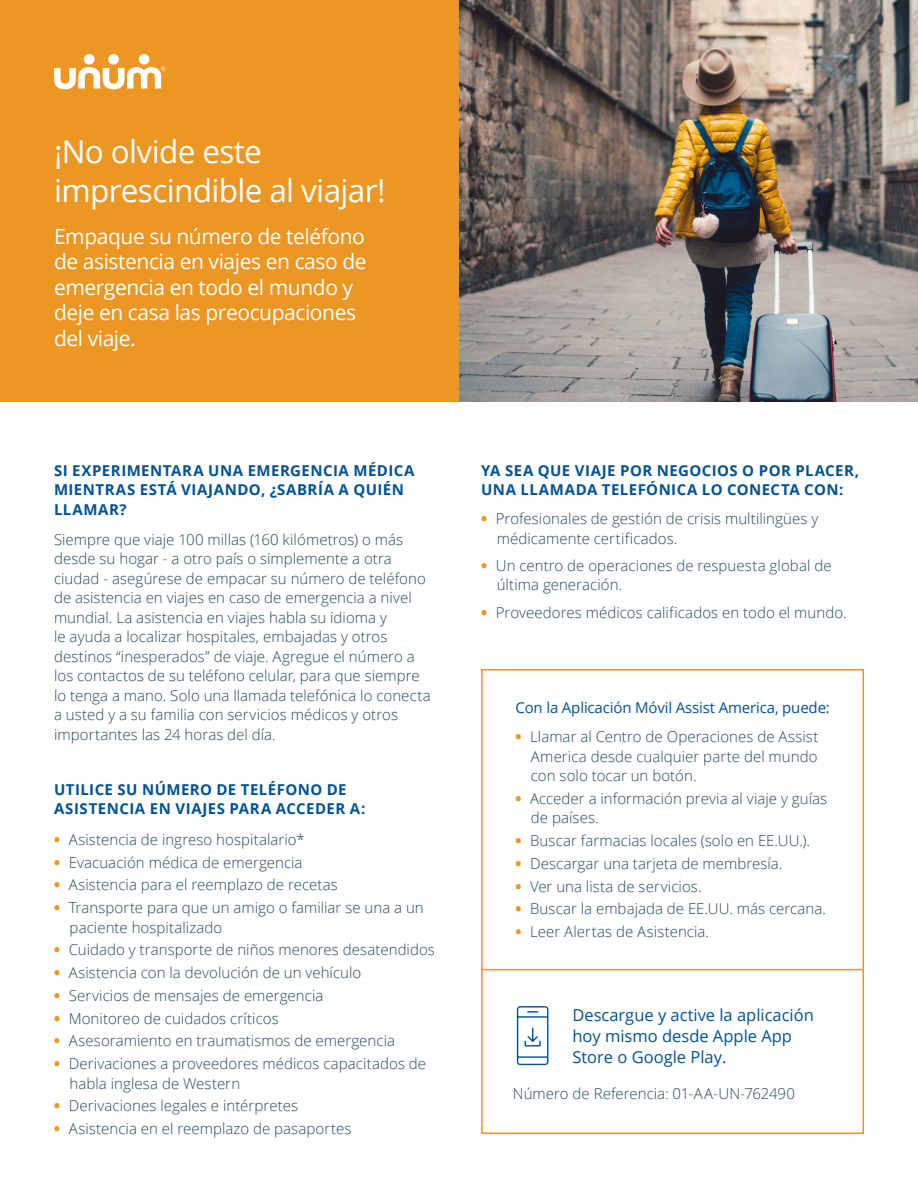
<style>
.page{position:relative;width:918px;height:1188px;background:#fff}
.page>*{position:absolute;margin:0;border:0;box-sizing:border-box;transform-origin:0 0}
.t1{font:31.5px/39px "Open Sans";letter-spacing:-.02em;color:#fff}
.t2{font:21px/25.5px "Open Sans";letter-spacing:-.02em;color:#fff}
.t3{font:16.5px/21px "Open Sans";color:#005294}
.t4{font:300 15px/19.5px "Open Sans";letter-spacing:.005em;color:#24485e}
.t5{font:700 15px/19.5px "Open Sans";letter-spacing:.03em;color:#005294}
.t6{font:15px "Open Sans";letter-spacing:-.01em;color:#005294}
.s1{font-weight:800;color:#ec9623}
</style>
<div class="page">
<div style="left:481px;top:669px;width:383px;height:465px;border:2px solid #ec9623"></div>
<div style="left:0;top:0;width:459px;height:402px;background:#ec9623"></div>
<img style="left:459px;top:0;width:459px;height:402px">
<div style="left:84px;top:54px;width:11px;height:11px;background:#fff;border-radius:50%"></div>
<div style="left:108px;top:54px;width:11px;height:11px;background:#fff;border-radius:50%"></div>
<div style="left:139px;top:54px;width:10px;height:11px;background:#fff;border-radius:50%"></div>
<svg style="left:54px;top:67px;width:111px;height:22px"></svg>
<hr style="left:482px;top:969px;width:380px;height:1px;background:#ec9623">
<svg style="left:516px;top:1006px;width:33px;height:60px"></svg>
<h1 class="t1" style="left:54px;top:131px;width:333px">¡No olvide este imprescindible al viajar!</h1>
<h2 class="t2" style="left:54px;top:223px;width:314px">Empaque su número de teléfono de asistencia en viajes en caso de emergencia en todo el mundo y deje en casa las preocupaciones del viaje.</h2>
<p class="t5" style="left:54px;top:460px;width:362px">SI EXPERIMENTARA UNA EMERGENCIA MÉDICA<br>MIENTRAS ESTÁ VIAJANDO, ¿SABRÍA A QUIÉN<br>LLAMAR?</p>
<p class="t4" style="left:54px;top:529px;width:378px">Siempre que viaje 100 millas (160 kilómetros) o más desde su hogar - a otro país o simplemente a otra ciudad - asegúrese de empacar su número de teléfono de asistencia en viajes en caso de emergencia a nivel mundial. La asistencia en viajes habla su idioma y<br>le ayuda a localizar hospitales, embajadas y otros destinos “inesperados” de viaje. Agregue el número a los contactos de su teléfono celular, para que siempre lo tenga a mano. Solo una llamada telefónica lo conecta a usted y a su familia con servicios médicos y otros importantes las 24 horas del día.</p>
<p class="t5" style="left:54px;top:779px;width:313px">UTILICE SU NÚMERO DE TELÉFONO DE<br>ASISTENCIA EN VIAJES PARA ACCEDER A:</p>
<p class="t4" style="left:54px;top:829px;width:252px"><span class="s1">•</span> Asistencia de ingreso hospitalario*</p>
<p class="t4" style="left:54px;top:852px;width:250px"><span class="s1">•</span> Evacuación médica de emergencia</p>
<p class="t4" style="left:54px;top:875px;width:285px"><span class="s1">•</span> Asistencia para el reemplazo de recetas</p>
<p class="t4" style="left:70px;top:897px;width:356px;text-indent:-16px"><span class="s1">•</span> Transporte para que un amigo o familiar se una a un paciente hospitalizado</p>
<p class="t4" style="left:54px;top:940px;width:382px"><span class="s1">•</span> Cuidado y transporte de niños menores desatendidos</p>
<p class="t4" style="left:54px;top:962px;width:309px"><span class="s1">•</span> Asistencia con la devolución de un vehículo</p>
<p class="t4" style="left:54px;top:985px;width:271px"><span class="s1">•</span> Servicios de mensajes de emergencia</p>
<p class="t4" style="left:54px;top:1008px;width:226px"><span class="s1">•</span> Monitoreo de cuidados críticos</p>
<p class="t4" style="left:54px;top:1031px;width:343px"><span class="s1">•</span> Asesoramiento en traumatismos de emergencia</p>
<p class="t4" style="left:70px;top:1053px;width:358px;text-indent:-16px"><span class="s1">•</span> Derivaciones a proveedores médicos capacitados de habla inglesa de Western</p>
<p class="t4" style="left:54px;top:1096px;width:246px"><span class="s1">•</span> Derivaciones legales e intérpretes</p>
<p class="t4" style="left:54px;top:1118px;width:299px"><span class="s1">•</span> Asistencia en el reemplazo de pasaportes</p>
<p class="t5" style="left:481px;top:460px;width:380px">YA SEA QUE VIAJE POR NEGOCIOS O POR PLACER,<br>UNA LLAMADA TELEFÓNICA LO CONECTA CON:</p>
<p class="t4" style="left:497px;top:509px;width:323px;text-indent:-16px"><span class="s1">•</span> Profesionales de gestión de crisis multilingües y médicamente certificados.</p>
<p class="t4" style="left:497px;top:555px;width:336px;text-indent:-16px"><span class="s1">•</span> Un centro de operaciones de respuesta global de última generación.</p>
<p class="t4" style="left:481px;top:602px;width:367px"><span class="s1">•</span> Proveedores médicos calificados en todo el mundo.</p>
<p class="t6" style="left:515px;top:698px;width:316px">Con la Aplicación Móvil Assist America, puede:</p>
<p class="t4" style="left:531px;top:727px;width:289px;text-align:justify;text-indent:-16px"><span class="s1">•</span> Llamar al Centro de Operaciones de Assist America desde cualquier parte del mundo con solo tocar un botón.</p>
<p class="t4" style="left:531px;top:788px;width:298px;text-indent:-16px"><span class="s1">•</span> Acceder a información previa al viaje y guías de países.</p>
<p class="t4" style="left:515px;top:831px;width:296px"><span class="s1">•</span> Buscar farmacias locales (solo en EE.UU.).</p>
<p class="t4" style="left:515px;top:853px;width:269px"><span class="s1">•</span> Descargar una tarjeta de membresía.</p>
<p class="t4" style="left:515px;top:876px;width:188px"><span class="s1">•</span> Ver una lista de servicios.</p>
<p class="t4" style="left:515px;top:899px;width:312px"><span class="s1">•</span> Buscar la embajada de EE.UU. más cercana.</p>
<p class="t4" style="left:515px;top:922px;width:195px"><span class="s1">•</span> Leer Alertas de Asistencia.</p>
<p class="t3" style="left:572px;top:1004px;width:243px">Descargue y active la aplicación hoy mismo desde Apple App<br>Store o Google Play.</p>
<p class="t4" style="left:513px;top:1083px;width:284px">Número de Referencia: 01-AA-UN-762490</p>
</div>
